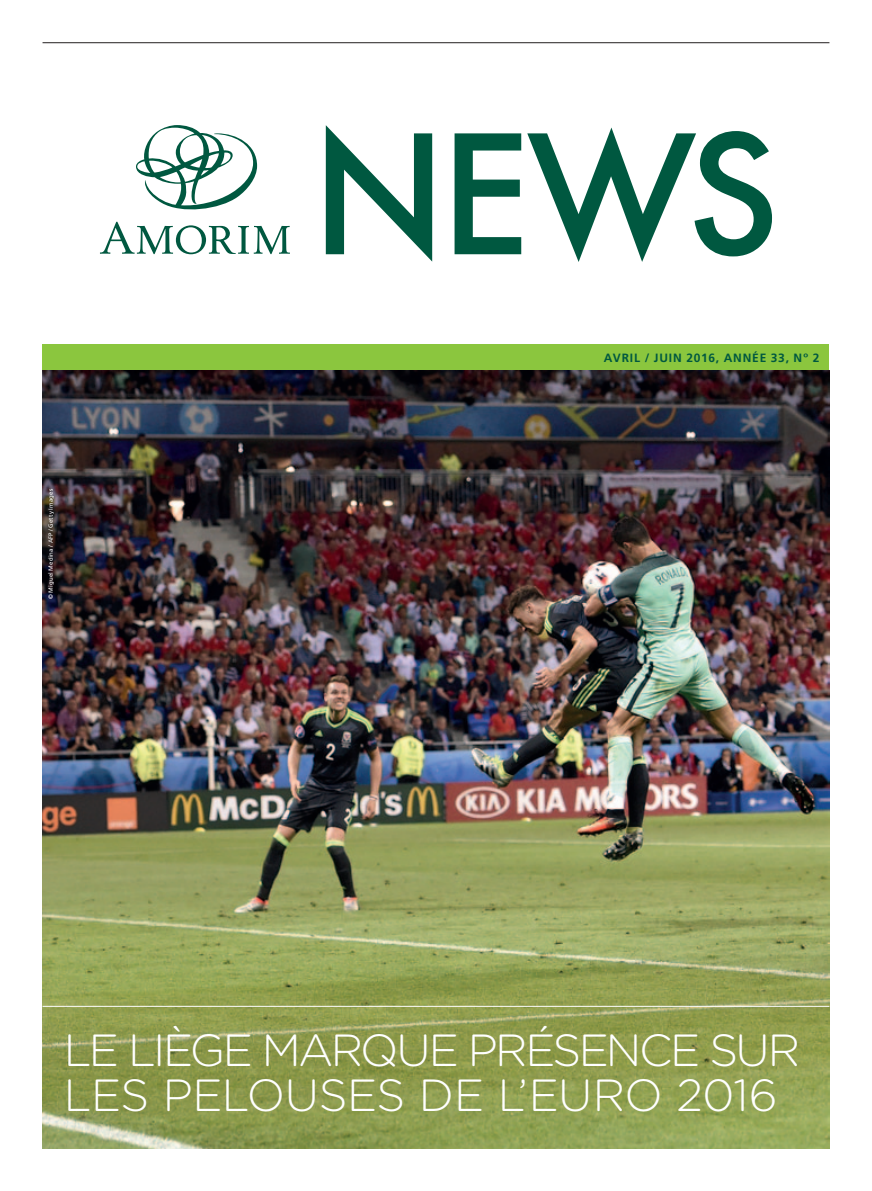
<style>
.page{position:relative;width:872px;height:1191px;background:#fff}
.page>*{position:absolute;margin:0;border:0;box-sizing:border-box;transform-origin:0 0}
.t1{font:300 45px/45px "Gotham Rounded";letter-spacing:-.045em;color:#fff}
.t2{font:700 12px "Frutiger LT Std";letter-spacing:.07em;color:#005840}
.t3{font:6px "Frutiger LT Std";letter-spacing:.025em;color:#fff}
</style>
<div class="page">
<img style="left:43px;top:370px;width:786px;height:778px">
<div style="left:43px;top:344px;width:786px;height:26px;background:#8bc63e"></div>
<svg style="left:326px;top:125px;width:106px;height:137px"></svg>
<svg style="left:454px;top:133px;width:67px;height:121px"></svg>
<svg style="left:527px;top:127px;width:245px;height:135px"></svg>
<svg style="left:100px;top:222px;width:190px;height:32px"></svg>
<svg style="left:136px;top:125px;width:121px;height:85px"></svg>
<hr style="left:43px;top:42px;width:786px;height:1px;background:#231f20">
<hr style="left:43px;top:1006px;width:786px;height:1px;background:#fff">
<p class="t3" style="left:47px;top:599px;width:111px;rotate:-90deg">© Miguel Medina / AFP / Getty Images</p>
<p class="t2" style="left:604px;top:350px;width:217px">AVRIL / JUIN 2016, ANN ÉE 33, Nº 2</p>
<p class="t1" style="left:64px;top:1025px;width:738px">LE LIÈGE MARQUE PRÉSENCE SUR<br>LES PELOUSES DE L’EURO 2016</p>
</div>
